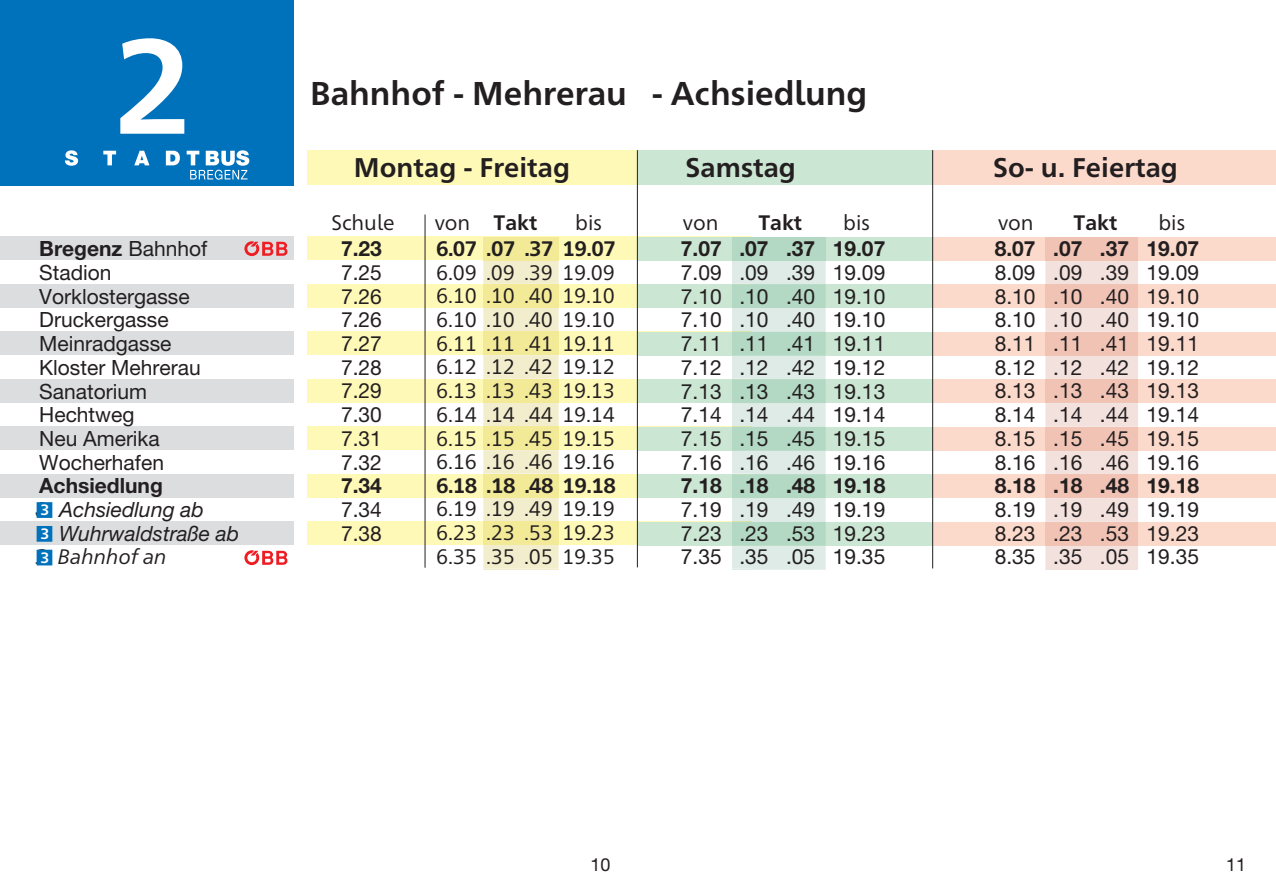
<style>
.page{position:relative;width:1276px;height:893px;background:#fff}
.page>*{position:absolute;margin:0;border:0;box-sizing:border-box;transform-origin:0 0}
.t1{font:700 134.4px "Neue Frutiger 1450 for VV";color:#fff}
.t2{font:700 33px "Neue Frutiger 1450 for VV";color:#231f20}
.t3{font:700 27px "Neue Frutiger 1450 for VV";letter-spacing:.005em;color:#231f20}
.t4{font:21px/23.7px "Helvetica Neue LT Pro";color:#231f20;text-align:justify}
.t5{font:21px/23.7px "Neue Frutiger 1450 for VV";letter-spacing:-.01em;color:#231f20;text-align:justify}
.t6{font:italic 21px "Helvetica Neue LT Pro";color:#231f20}
.t7{font:700 21px "Helvetica Neue LT Pro";color:#231f20}
.t8{font:700 21px "Neue Frutiger 1450 for VV";color:#231f20}
.t9{font:italic 21px "Neue Frutiger 1450 for VV";color:#231f20}
.t10{font:18px "Helvetica Neue LT Pro";color:#231f20}
.t11{font:700 15px/23.7px "Neue Frutiger 1450 for VV";color:#fff}
.s1{font-weight:400}
.s2{font-weight:700}
</style>
<div class="page">
<div style="left:298px;top:236px;width:453px;height:24px;background:#fff9b8"></div>
<div style="left:298px;top:284px;width:453px;height:24px;background:#fff9b8"></div>
<div style="left:298px;top:331px;width:453px;height:24px;background:#fff9b8"></div>
<div style="left:298px;top:379px;width:453px;height:24px;background:#fff9b8"></div>
<div style="left:298px;top:426px;width:453px;height:24px;background:#fff9b8"></div>
<div style="left:298px;top:474px;width:453px;height:24px;background:#fff9b8"></div>
<div style="left:298px;top:521px;width:453px;height:24px;background:#fff9b8"></div>
<div style="left:295px;top:150px;width:456px;height:35px;background:#fff9b8"></div>
<div style="left:638px;top:237px;width:300px;height:24px;background:#cbe6d3"></div>
<div style="left:638px;top:284px;width:299px;height:24px;background:#cbe6d3"></div>
<div style="left:638px;top:332px;width:299px;height:24px;background:#cbe6d3"></div>
<div style="left:638px;top:379px;width:299px;height:24px;background:#cbe6d3"></div>
<div style="left:638px;top:427px;width:299px;height:24px;background:#cbe6d3"></div>
<div style="left:638px;top:474px;width:299px;height:24px;background:#cbe6d3"></div>
<div style="left:638px;top:522px;width:299px;height:24px;background:#cbe6d3"></div>
<div style="left:638px;top:150px;width:300px;height:35px;background:#cbe6d3"></div>
<div style="left:933px;top:237px;width:343px;height:24px;background:#fcdacb"></div>
<div style="left:933px;top:284px;width:343px;height:24px;background:#fcdacb"></div>
<div style="left:933px;top:332px;width:343px;height:24px;background:#fcdacb"></div>
<div style="left:933px;top:379px;width:343px;height:24px;background:#fcdacb"></div>
<div style="left:933px;top:427px;width:343px;height:24px;background:#fcdacb"></div>
<div style="left:933px;top:474px;width:343px;height:24px;background:#fcdacb"></div>
<div style="left:933px;top:522px;width:343px;height:24px;background:#fcdacb"></div>
<div style="left:933px;top:150px;width:343px;height:35px;background:#fcdacb"></div>
<div style="left:0;top:0;width:296px;height:185px;background:#0072bc"></div>
<div style="left:0;top:236px;width:294px;height:24px;background:#dcdddf"></div>
<div style="left:0;top:284px;width:294px;height:24px;background:#dcdddf"></div>
<div style="left:0;top:331px;width:294px;height:24px;background:#dcdddf"></div>
<div style="left:0;top:379px;width:294px;height:24px;background:#dcdddf"></div>
<div style="left:0;top:426px;width:294px;height:24px;background:#dcdddf"></div>
<div style="left:0;top:474px;width:294px;height:24px;background:#dcdddf"></div>
<div style="left:0;top:521px;width:294px;height:24px;background:#dcdddf"></div>
<div style="left:483px;top:260px;width:75px;height:309px;background:#f2eecd"></div>
<div style="left:483px;top:237px;width:75px;height:23px;background:#f2ea97"></div>
<div style="left:483px;top:284px;width:75px;height:24px;background:#f2ea97"></div>
<div style="left:483px;top:331px;width:75px;height:24px;background:#f2ea97"></div>
<div style="left:483px;top:379px;width:75px;height:24px;background:#f2ea97"></div>
<div style="left:483px;top:426px;width:75px;height:24px;background:#f2ea97"></div>
<div style="left:483px;top:474px;width:75px;height:24px;background:#f2ea97"></div>
<div style="left:483px;top:521px;width:75px;height:24px;background:#f2ea97"></div>
<hr style="left:483px;top:569px;width:75px;height:1px;background:#f2eecd">
<div style="left:732px;top:237px;width:93px;height:24px;background:#b3d8c3"></div>
<svg style="left:732px;top:261px;width:93px;height:309px;background:#cae2d6"></svg>
<svg style="left:65px;top:150px;width:13px;height:16px"></svg>
<svg style="left:103px;top:151px;width:13px;height:14px"></svg>
<svg style="left:134px;top:151px;width:15px;height:14px"></svg>
<svg style="left:166px;top:151px;width:14px;height:14px"></svg>
<svg style="left:187px;top:150px;width:62px;height:30px"></svg>
<div style="left:1045px;top:261px;width:93px;height:308px;background:#f3e1dd"></div>
<div style="left:1045px;top:237px;width:93px;height:24px;background:#f1c3b5"></div>
<div style="left:1045px;top:284px;width:93px;height:24px;background:#f1c3b5"></div>
<div style="left:1045px;top:332px;width:93px;height:24px;background:#f1c3b5"></div>
<div style="left:1045px;top:379px;width:93px;height:24px;background:#f1c3b5"></div>
<div style="left:1045px;top:427px;width:93px;height:24px;background:#f1c3b5"></div>
<div style="left:1045px;top:474px;width:93px;height:24px;background:#f1c3b5"></div>
<div style="left:1045px;top:522px;width:93px;height:24px;background:#f1c3b5"></div>
<hr style="left:1045px;top:569px;width:93px;height:1px;background:#f3e1dd">
<hr style="left:932px;top:150px;width:1px;height:418px;background:#231f20">
<hr style="left:637px;top:150px;width:1px;height:417px;background:#231f20">
<div style="left:294px;top:0;width:13px;height:578px;background:#fff"></div>
<hr style="left:424px;top:215px;width:1px;height:353px;background:#231f20">
<svg style="left:37px;top:502px;width:15px;height:16px"></svg>
<svg style="left:37px;top:526px;width:15px;height:16px"></svg>
<svg style="left:37px;top:550px;width:15px;height:15px"></svg>
<svg style="left:244px;top:241px;width:43px;height:15px"></svg>
<svg style="left:244px;top:550px;width:43px;height:15px"></svg>
<p class="t1" style="left:113px;top:-10px;width:82px">2</p>
<p class="t2" style="left:310px;top:69px;width:559px">Bahnhof - Mehrerau - Achsiedlung</p>
<p class="t3" style="left:354px;top:148px;width:218px">Montag - Freitag</p>
<p class="t3" style="left:685px;top:148px;width:112px">Samstag</p>
<p class="t3" style="left:993px;top:148px;width:186px">So- u. Feiertag</p>
<p class="t5" style="left:331px;top:209px;width:65px">Schule</p>
<p class="t8" style="left:435px;top:207px;width:104px"><span class="s1">von</span> Takt</p>
<p class="t5" style="left:575px;top:209px;width:28px">bis</p>
<p class="t5" style="left:683px;top:209px;width:37px">von</p>
<p class="t8" style="left:758px;top:207px;width:45px">Takt</p>
<p class="t5" style="left:843px;top:209px;width:28px">bis</p>
<p class="t5" style="left:998px;top:209px;width:37px">von</p>
<p class="t8" style="left:1073px;top:207px;width:45px">Takt</p>
<p class="t5" style="left:1158px;top:209px;width:28px">bis</p>
<p class="t5" style="left:436px;top:235px;width:181px"><span class="s2">6.07 .07 .37 19.07<br></span>6.09 .09 .39 19.09<br>6.10 .10 .40 19.10<br>6.10 .10 .40 19.10<br>6.11 .11 .41 19.11<br>6.12 .12 .42 19.12<br>6.13 .13 .43 19.13<br>6.14 .14 .44 19.14<br>6.15 .15 .45 19.15<br>6.16 .16 .46 19.16<br><span class="s2">6.18 .18 .48 19.18<br></span>6.19 .19 .49 19.19<br>6.23 .23 .53 19.23</p>
<p class="t7" style="left:39px;top:236px;width:170px">Bregenz <span class="s1">Bahnhof</span></p>
<p class="t4" style="left:39px;top:260px;width:74px">Stadion</p>
<p class="t4" style="left:39px;top:284px;width:152px">Vorklostergasse</p>
<p class="t4" style="left:39px;top:308px;width:131px">Druckergasse</p>
<p class="t4" style="left:39px;top:331px;width:134px">Meinradgasse</p>
<p class="t4" style="left:39px;top:355px;width:163px">Kloster Mehrerau</p>
<p class="t4" style="left:39px;top:379px;width:109px">Sanatorium</p>
<p class="t4" style="left:39px;top:402px;width:97px">Hechtweg</p>
<p class="t4" style="left:39px;top:426px;width:122px">Neu Amerika</p>
<p class="t4" style="left:39px;top:450px;width:126px">Wocherhafen</p>
<p class="t7" style="left:39px;top:473px;width:125px">Achsiedlung</p>
<p class="t6" style="left:36px;top:496px;width:170px">3 Achsiedlung ab</p>
<p class="t6" style="left:59px;top:520px;width:182px">Wuhrwaldstraße ab</p>
<p class="t4" style="left:341px;top:236px;width:42px"><span class="s2">7.23<br></span>7.25<br>7.26<br>7.26<br>7.27<br>7.28<br>7.29<br>7.30<br>7.31<br>7.32<br><span class="s2">7.34<br></span>7.34<br>7.38</p>
<p class="t4" style="left:994px;top:236px;width:206px"><span class="s2">8.07 .07 .37 19.07<br></span>8.09 .09 .39 19.09<br>8.10 .10 .40 19.10<br>8.10 .10 .40 19.10<br>8.11 .11 .41 19.11<br>8.12 .12 .42 19.12<br>8.13 .13 .43 19.13<br>8.14 .14 .44 19.14<br>8.15 .15 .45 19.15<br>8.16 .16 .46 19.16<br><span class="s2">8.18 .18 .48 19.18<br></span>8.19 .19 .49 19.19<br>8.23 .23 .53 19.23</p>
<p class="t4" style="left:681px;top:236px;width:206px"><span class="s2">7.07 .07 .37 19.07<br></span>7.09 .09 .39 19.09<br>7.10 .10 .40 19.10<br>7.10 .10 .40 19.10<br>7.11 .11 .41 19.11<br>7.12 .12 .42 19.12<br>7.13 .13 .43 19.13<br>7.14 .14 .44 19.14<br>7.15 .15 .45 19.15<br>7.16 .16 .46 19.16<br><span class="s2">7.18 .18 .48 19.18<br></span>7.19 .19 .49 19.19<br>7.23 .23 .53 19.23</p>
<p class="t11" style="left:41px;top:497px;width:10px">3<br>3</p>
<p class="t9" style="left:36px;top:542px;width:132px">3 Bahnhof an</p>
<p class="t11" style="left:41px;top:544px;width:10px">3</p>
<p class="t5" style="left:436px;top:543px;width:180px">6.35 .35 .05 19.35</p>
<p class="t4" style="left:681px;top:545px;width:206px">7.35 .35 .05 19.35</p>
<p class="t4" style="left:994px;top:545px;width:206px">8.35 .35 .05 19.35</p>
<p class="t10" style="left:590px;top:853px;width:22px">10</p>
<p class="t10" style="left:1226px;top:853px;width:22px">11</p>
</div>
